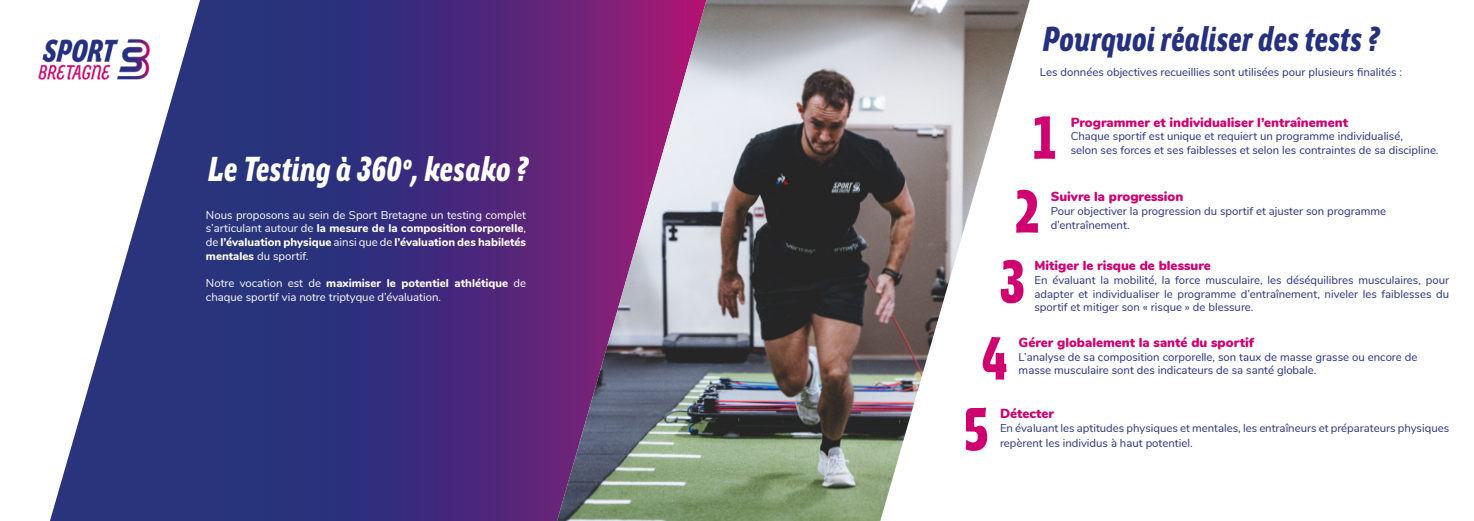
<style>
.page{position:relative;width:1474px;height:521px;background:#fff}
.page>*{position:absolute;margin:0;border:0;box-sizing:border-box;transform-origin:0 0}
.t1{font:900 61.25px/71.9px "Region Bretagne Cond New";color:#cf0070;text-align:center}
.t2{font:italic 900 35px "Region Bretagne Cond New";color:#263080}
.t3{font:italic 900 35px "Region Bretagne Cond New";color:#fff}
.t4{font:900 13.12px "Nunito";color:#cf0070}
.t5{font:11.38px/13.7px "Nunito";color:#29337b;text-align:justify}
.t6{font:11.38px/13.7px "Nunito";color:#fff;text-align:justify}
.t7{font:11.38px/13.7px "Nunito";color:#263080}
.t8{font:11.38px/13.7px "Nunito";color:#263082}
.s1{font-weight:800}
</style>
<div class="page">
<svg style="left:200px;top:0;width:357px;height:521px;background:#392d7b"></svg>
<svg style="left:162px;top:0;width:38px;height:521px;background:#424c8b"></svg>
<svg style="left:50px;top:132px;width:112px;height:389px"></svg>
<img style="left:38px;top:25px;width:126px;height:68px">
<img style="left:557px;top:0;width:472px;height:521px">
<h2 class="t3" style="left:208px;top:150px;width:322px">Le Testing à 360°, kesako ?</h2>
<p class="t6" style="left:206px;top:207px;width:321px">Nous proposons au sein de Sport Bretagne un testing complet s’articulant autour de <span class="s1">la mesure de la composition corporelle</span>, de <span class="s1">l’évaluation physique</span> ainsi que de <span class="s1">l’évaluation des habiletés mentales</span> du sportif.</p>
<p class="t6" style="left:206px;top:275px;width:321px">Notre vocation est de <span class="s1">maximiser le potentiel athlétique</span> de chaque sportif via notre triptyque d’évaluation.</p>
<h2 class="t2" style="left:1043px;top:20px;width:338px">Pourquoi réaliser des tests ?</h2>
<p class="t7" style="left:1039px;top:65px;width:363px">Les données objectives recueillies sont utilisées pour plusieurs finalités :</p>
<h1 class="t1" style="left:999px;top:103px;width:58px">1<br>2<br>3</h1>
<h1 class="t1" style="left:962px;top:325px;width:47px;line-height:70.7px">4<br>5</h1>
<p class="t4" style="left:1070px;top:112px;width:279px">Programmer et individualiser l’entraînement</p>
<p class="t7" style="left:1070px;top:129px;width:369px">Chaque sportif est unique et requiert un programme individualisé,<br>selon ses forces et ses faiblesses et selon les contraintes de sa discipline.</p>
<p class="t4" style="left:1050px;top:187px;width:134px">Suivre la progression</p>
<p class="t7" style="left:1050px;top:203px;width:337px">Pour objectiver la progression du sportif et ajuster son programme d’entraînement.</p>
<p class="t4" style="left:1034px;top:256px;width:178px">Mitiger le risque de blessure</p>
<p class="t5" style="left:1034px;top:273px;width:416px">En évaluant la mobilité, la force musculaire, les déséquilibres musculaires, pour adapter et individualiser le programme d’entraînement, niveler les faiblesses du sportif et mitiger son « risque » de blessure.</p>
<p class="t4" style="left:1018px;top:333px;width:237px">Gérer globalement la santé du sportif</p>
<p class="t8" style="left:1018px;top:349px;width:400px">L’analyse de sa composition corporelle, son taux de masse grasse ou encore de masse musculaire sont des indicateurs de sa santé globale.</p>
<p class="t4" style="left:1000px;top:404px;width:55px">Détecter</p>
<p class="t5" style="left:1000px;top:420px;width:450px;line-height:14.7px">En évaluant les aptitudes physiques et mentales, les entraîneurs et préparateurs physiques repèrent les individus à haut potentiel.</p>
</div>
